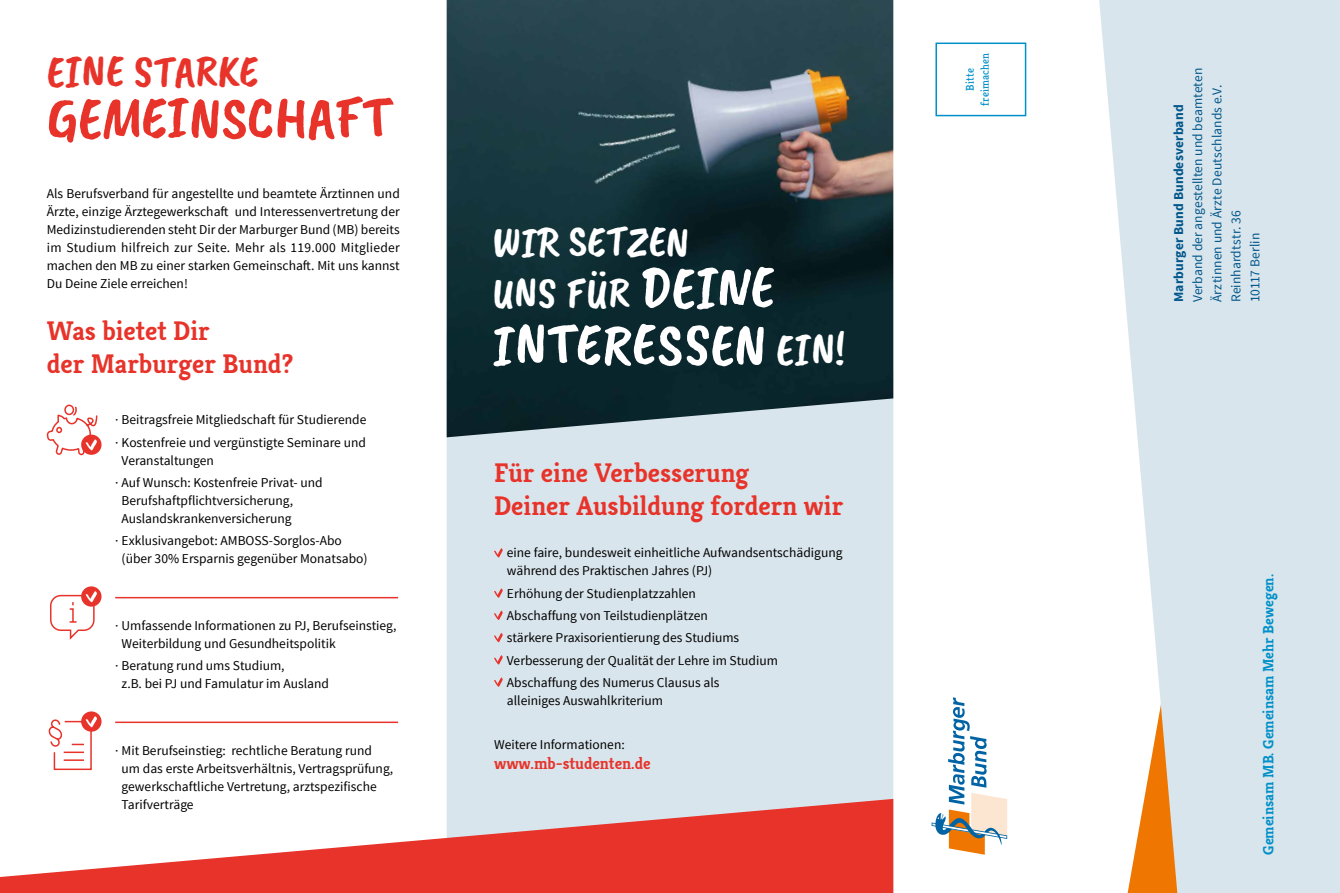
<style>
.page{position:relative;width:1340px;height:893px;background:#fff}
.page>*{position:absolute;margin:0;border:0;box-sizing:border-box;transform-origin:0 0}
.t1{font:60px "Caveat Brush";color:#fff}
.t2{font:60px "Caveat Brush";color:#e7332a}
.t3{font:45px "Caveat Brush";color:#e7332a}
.t4{font:43.5px/51px "Caveat Brush";color:#fff}
.t5{font:700 27px/33px "Kreon";color:#e7332a}
.t6{font:700 16.5px "Kreon";color:#e7332a}
.t7{font:700 15px "Kreon";color:#0090c9}
.t8{font:13.5px/18px "Source Sans Pro";color:#000}
.t9{font:13.5px/19px "Source Sans Pro";letter-spacing:.005em;color:#00568a}
.t10{font:700 13.5px "Source Sans Pro";letter-spacing:.01em;color:#00568a}
.t11{font:11.25px/15px "Kreon";letter-spacing:.01em;color:#0090c9;text-align:center}
.s1{font-size:60px}
.s2{font-size:45px}
</style>
<div class="page">
<div style="left:446px;top:437px;width:447px;height:362px;background:#d9e5ec"></div>
<img style="left:446px;top:0;width:447px;height:437px">
<svg style="left:0;top:799px;width:893px;height:94px;fill:#e7332a"></svg>
<svg style="left:494px;top:548px;width:8px;height:9px"></svg>
<svg style="left:494px;top:588px;width:8px;height:10px"></svg>
<svg style="left:494px;top:611px;width:8px;height:9px"></svg>
<svg style="left:494px;top:633px;width:8px;height:9px"></svg>
<svg style="left:494px;top:655px;width:8px;height:10px"></svg>
<svg style="left:494px;top:677px;width:8px;height:10px"></svg>
<div style="left:81px;top:435px;width:20px;height:20px;background:#e7332a;border-radius:50%"></div>
<svg style="left:47px;top:404px;width:51px;height:52px"></svg>
<div style="left:81px;top:586px;width:20px;height:21px;background:#e7332a;border-radius:50%"></div>
<hr style="left:115px;top:597px;width:283px;height:1px;background:#e7332a">
<hr style="left:115px;top:722px;width:283px;height:1px;background:#e7332a">
<div style="left:81px;top:711px;width:20px;height:21px;background:#e7332a;border-radius:50%"></div>
<svg style="left:49px;top:591px;width:48px;height:180px"></svg>
<svg style="left:1099px;top:0;width:240px;height:893px;background:#dee6e9"></svg>
<div style="left:935px;top:43px;width:91px;height:73px;border:2px solid #0090c9"></div>
<svg style="left:931px;top:697px;width:76px;height:158px"></svg>
<h2 class="t3" style="left:47px;top:46px;width:213px">EINE STARKE</h2>
<h1 class="t2" style="left:47px;top:83px;width:346px">GEMEINSCHAFT</h1>
<p class="t8" style="left:47px;top:185px;width:354px;text-align:justify">Als Berufsverband für angestellte und beamtete Ärztinnen und Ärzte, einzige Ärztegewerkschaft und Interessenvertretung der Medizinstudierenden steht Dir der Marburger Bund (MB) bereits im Studium hilfreich zur Seite. Mehr als 119.000 Mitglieder machen den MB zu einer starken Gemeinschaft. Mit uns kannst Du Deine Ziele erreichen!</p>
<h3 class="t5" style="left:47px;top:314px;width:248px">Was bietet Dir<br>der Marburger Bund?</h3>
<p class="t8" style="left:115px;top:409px;width:253px;line-height:22.2px">· Beitragsfreie Mitgliedschaft für Studierende · Kostenfreie und vergünstigte Seminare und</p>
<p class="t8" style="left:115px;top:449px;width:209px;line-height:22.2px;text-indent:6px">Veranstaltungen<br>· Auf Wunsch: Kostenfreie Privat- und</p>
<p class="t8" style="left:122px;top:492px;width:173px">Berufshaftpflichtversicherung,<br>Auslandskrankenversicherung</p>
<p class="t8" style="left:122px;top:532px;width:247px;text-indent:-6px">· Exklusivangebot: AMBOSS-Sorglos-Abo (über 30% Ersparnis gegenüber Monatsabo)</p>
<p class="t8" style="left:122px;top:617px;width:276px;text-indent:-6px">· Umfassende Informationen zu PJ, Berufseinstieg,<br>Weiterbildung und Gesundheitspolitik</p>
<p class="t8" style="left:122px;top:657px;width:209px;text-indent:-6px">· Beratung rund ums Studium,<br>z.B. bei PJ und Famulatur im Ausland</p>
<p class="t8" style="left:122px;top:742px;width:273px;text-indent:-6px">· Mit Berufseinstieg: rechtliche Beratung rund um das erste Arbeitsverhältnis, Vertragsprüfung, gewerkschaftliche Vertretung, arztspezifische Tarifverträge</p>
<h3 class="t4" style="left:492px;top:217px;width:284px">WIR SETZEN<br>UNS FÜR <span class="s1">DEINE</span></h3>
<h1 class="t1" style="left:492px;top:310px;width:354px">INTERESSEN <span class="s2">EIN!</span></h1>
<h3 class="t5" style="left:494px;top:456px;width:350px">Für eine Verbesserung<br>Deiner Ausbildung fordern wir</h3>
<p class="t8" style="left:507px;top:544px;width:337px">eine faire, bundesweit einheitliche Aufwandsentschädigung während des Praktischen Jahres (PJ)</p>
<p class="t8" style="left:507px;top:582px;width:273px;line-height:22.2px">Erhöhung der Studienplatzzahlen<br>Abschaffung von Teilstudienplätzen<br>stärkere Praxisorientierung des Studiums Verbesserung der Qualität der Lehre im Studium Abschaffung des Numerus Clausus als</p>
<p class="t8" style="left:507px;top:691px;width:158px">alleiniges Auswahlkriterium</p>
<p class="t8" style="left:494px;top:736px;width:132px">Weitere Informationen:</p>
<p class="t6" style="left:494px;top:752px;width:158px">www.mb-studenten.de</p>
<p class="t11" style="left:962px;top:106px;width:55px;rotate:-90deg">Bitte freimachen</p>
<p class="t9" style="left:1188px;top:302px;width:236px;rotate:-90deg">Verband der angestellten und beamteten<br>Ärztinnen und Ärzte Deutschlands e.V.<br>Reinhardtstr. 36<br>10117 Berlin</p>
<p class="t10" style="left:1169px;top:302px;width:199px;rotate:-90deg">Marburger Bund Bundesverband</p>
<p class="t7" style="left:1258px;top:855px;width:282px;rotate:-90deg">Gemeinsam MB. Gemeinsam Mehr Bewegen.</p>
</div>
